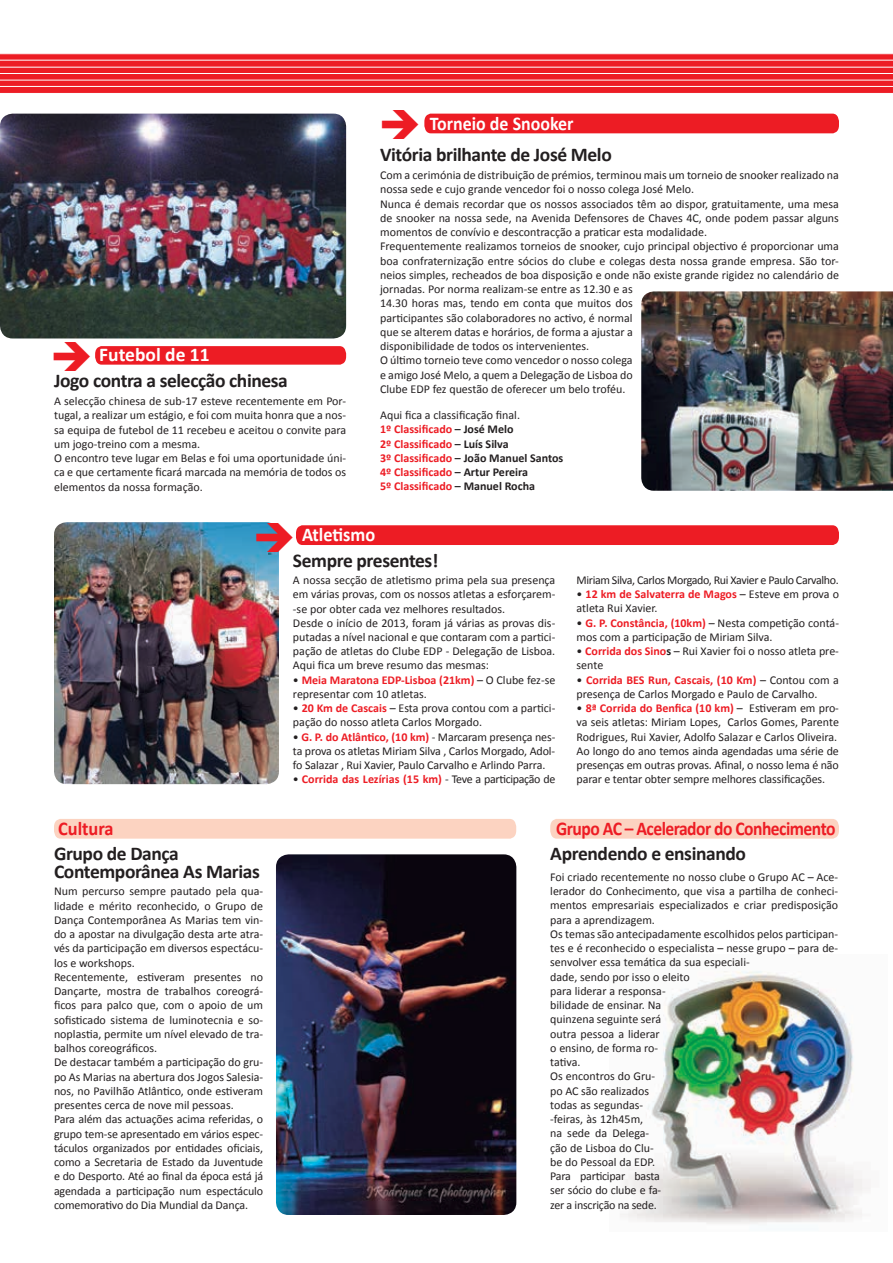
<style>
.page{position:relative;width:893px;height:1263px;background:#fff}
.page>*{position:absolute;margin:0;border:0;box-sizing:border-box;transform-origin:0 0}
.t1{font:700 19.5px/18px "Calibri";letter-spacing:-.02em;color:#231f20}
.t2{font:700 19.5px "Calibri";letter-spacing:-.03em;color:#ed1c24;scale:.9 1}
.t3{font:700 19.5px "Calibri";color:#fff;scale:.92 1}
.t4{font:700 19.5px "Calibri";color:#fff}
.t5{font:700 19.5px "Calibri";color:#fff;scale:.94 1}
.t6{font:700 19.5px "Calibri";color:#ed1c24;scale:.94 1}
.t7{font:12px/14.2px "Calibri";color:#231f20}
.t8{font:700 12px/14.2px "Calibri";color:#ed1c24}
.t9{font:12px "Calibri";letter-spacing:-.03em;color:#231f20}
.s1{font-weight:400;color:#231f20}
.s2{color:#231f20}
.s3{font-weight:700;color:#ed1c24}
.s4{font-weight:700}
</style>
<div class="page">
<div style="left:424px;top:114px;width:415px;height:19px;background:#ed1c24"></div>
<img style="left:620px;top:971px;width:251px;height:253px">
<svg style="left:0;top:54px;width:893px;height:39px;background:#ed252d"></svg>
<hr style="left:0;top:60px;width:893px;height:1px;background:#fff">
<hr style="left:0;top:67px;width:893px;height:1px;background:#fff">
<hr style="left:0;top:73px;width:893px;height:1px;background:#fff">
<hr style="left:0;top:80px;width:893px;height:1px;background:#fff">
<hr style="left:0;top:86px;width:893px;height:1px;background:#fff">
<div style="left:54px;top:819px;width:462px;height:20px;background:#fcd3c1"></div>
<div style="left:550px;top:819px;width:289px;height:20px;background:#fcd3c1"></div>
<img style="left:276px;top:854px;width:240px;height:361px">
<img style="left:54px;top:522px;width:225px;height:262px">
<img style="left:641px;top:291px;width:252px;height:200px">
<img style="left:0;top:114px;width:346px;height:224px">
<svg style="left:95px;top:346px;width:251px;height:19px;background:#ed232b"></svg>
<svg style="left:257px;top:522px;width:582px;height:30px"></svg>
<h1 class="t4" style="left:99px;top:342px;width:112px">Futebol de 11</h1>
<h1 class="t1" style="left:54px;top:372px;width:235px">Jogo contra a selecção chinesa</h1>
<p class="t7" style="left:54px;top:394px;width:294px">A selecção chinesa de sub-17 esteve recentemente em Por&shy;tugal, a realizar um estágio, e foi com muita honra que a nos&shy;sa equipa de futebol de 11 recebeu e aceitou o convite para um jogo-treino com a mesma.<br>O encontro teve lugar em Belas e foi uma oportunidade úni&shy;ca e que certamente ficará marcada na memória de todos os elementos da nossa formação.</p>
<h1 class="t3" style="left:430px;top:111px;width:158px">Torneio de Snooker</h1>
<h1 class="t1" style="left:380px;top:146px;width:233px">Vitória brilhante de José Melo</h1>
<p class="t7" style="left:380px;top:168px;width:460px">Com a cerimónia de distribuição de prémios, terminou mais um torneio de snooker realizado na nossa sede e cujo grande vencedor foi o nosso colega José Melo.<br>Nunca é demais recordar que os nossos associados têm ao dispor, gratuitamente, uma mesa de snooker na nossa sede, na Avenida Defensores de Chaves 4C, onde podem passar alguns momentos de convívio e descontracção a praticar esta modalidade.<br>Frequentemente realizamos torneios de snooker, cujo principal objectivo é proporcionar uma boa confraternização entre sócios do clube e colegas desta nossa grande empresa. São tor&shy;neios simples, recheados de boa disposição e onde não existe grande rigidez no calendário de jornadas. Por norma realizam-se entre as 12.30 e as<br>14.30 horas mas, tendo em conta que muitos dos<br>participantes são colaboradores no activo, é normal<br>que se alterem datas e horários, de forma a ajustar a<br>disponibilidade de todos os intervenientes.<br>O último torneio teve como vencedor o nosso colega<br>e amigo José Melo, a quem a Delegação de Lisboa do<br>Clube EDP fez questão de oferecer um belo troféu.</p>
<p class="t8" style="left:380px;top:408px;width:185px"><span class="s1">Aqui fica a classificação final.<br></span>1º Classificado <span class="s2">– José Melo<br></span>2º Classificado <span class="s2">– Luís Silva<br></span>3º Classificado <span class="s2">– João Manuel Santos<br></span>4º Classificado <span class="s2">– Artur Pereira<br></span>5º Classificado <span class="s2">– Manuel Rocha</span></p>
<h1 class="t5" style="left:302px;top:522px;width:79px">Atletismo</h1>
<h1 class="t1" style="left:293px;top:552px;width:147px">Sempre presentes!</h1>
<p class="t7" style="left:293px;top:573px;width:264px">A nossa secção de atletismo prima pela sua presença em várias provas, com os nossos atletas a esforçarem--se por obter cada vez melhores resultados.<br>Desde o início de 2013, foram já várias as provas dis&shy;putadas a nível nacional e que contaram com a partici&shy;pação de atletas do Clube EDP - Delegação de Lisboa.<br>Aqui fica um breve resumo das mesmas:</p>
<p class="t7" style="left:293px;top:673px;width:264px">• <span class="s3">Meia Maratona EDP-Lisboa (21km)</span> – O Clube fez-se representar com 10 atletas.</p>
<p class="t7" style="left:293px;top:701px;width:264px">• <span class="s3">20 Km de Cascais</span> – Esta prova contou com a partici&shy;pação do nosso atleta Carlos Morgado.</p>
<p class="t7" style="left:293px;top:730px;width:264px;text-align:justify">• <span class="s3">G. P. do Atlântico, (10 km)</span> - Marcaram presença nes&shy;ta prova os atletas Miriam Silva , Carlos Morgado, Adol&shy;fo Salazar , Rui Xavier, Paulo Carvalho e Arlindo Parra.</p>
<p class="t8" style="left:293px;top:772px;width:264px"><span class="s1">•</span> Corrida das Lezírias (15 km) <span class="s1">- Teve a participação de</span></p>
<p class="t9" style="left:577px;top:572px;width:264px">Miriam Silva, Carlos Morgado, Rui Xavier e Paulo Carvalho.</p>
<p class="t7" style="left:577px;top:587px;width:264px">• <span class="s3">12 km de Salvaterra de Magos</span> – Esteve em prova o atleta Rui Xavier.</p>
<p class="t7" style="left:577px;top:616px;width:264px">• <span class="s3">G. P. Constância, (10km)</span> – Nesta competição contá&shy;mos com a participação de Miriam Silva.</p>
<p class="t7" style="left:577px;top:644px;width:264px">• <span class="s3">Corrida dos Sino</span><span class="s4">s</span> – Rui Xavier foi o nosso atleta pre&shy;sente</p>
<p class="t7" style="left:577px;top:672px;width:264px">• <span class="s3">Corrida BES Run, Cascais, (10 Km)</span> – Contou com a presença de Carlos Morgado e Paulo de Carvalho.</p>
<p class="t7" style="left:577px;top:701px;width:264px">• <span class="s3">8ª Corrida do Benfica (10 km)</span> – Estiveram em pro&shy;va seis atletas: Miriam Lopes, Carlos Gomes, Parente Rodrigues, Rui Xavier, Adolfo Salazar e Carlos Oliveira.<br>Ao longo do ano temos ainda agendadas uma série de presenças em outras provas. Afinal, o nosso lema é não parar e tentar obter sempre melhores classificações.</p>
<h1 class="t6" style="left:58px;top:816px;width:60px">Cultura</h1>
<h1 class="t2" style="left:556px;top:816px;width:312px">Grupo AC – Acelerador do Conhecimento</h1>
<h1 class="t1" style="left:54px;top:844px;width:207px">Grupo de Dança<br>Contemporânea As Marias</h1>
<p class="t7" style="left:54px;top:884px;width:211px">Num percurso sempre pautado pela qua&shy;lidade e mérito reconhecido, o Grupo de Dança Contemporânea As Marias tem vin&shy;do a apostar na divulgação desta arte atra&shy;vés da participação em diversos espectácu&shy;los e workshops.<br>Recentemente, estiveram presentes no Dançarte, mostra de trabalhos coreográ&shy;ficos para palco que, com o apoio de um sofisticado sistema de luminotecnia e so&shy;noplastia, permite um nível elevado de tra&shy;balhos coreográficos.<br>De destacar também a participação do gru&shy;po As Marias na abertura dos Jogos Salesia&shy;nos, no Pavilhão Atlântico, onde estiveram presentes cerca de nove mil pessoas.<br>Para além das actuações acima referidas, o grupo tem-se apresentado em vários espec&shy;táculos organizados por entidades oficiais, como a Secretaria de Estado da Juventude e do Desporto. Até ao final da época está já agendada a participação num espectáculo comemorativo do Dia Mundial da Dança.</p>
<h1 class="t1" style="left:550px;top:844px;width:197px">Aprendendo e ensinando</h1>
<p class="t7" style="left:550px;top:870px;width:289px">Foi criado recentemente no nosso clube o Grupo AC – Ace&shy;lerador do Conhecimento, que visa a partilha de conheci&shy;mentos empresariais especializados e criar predisposição para a aprendizagem.<br>Os temas são antecipadamente escolhidos pelos participan&shy;tes e é reconhecido o especialista – nesse grupo – para de&shy;senvolver essa temática da sua especiali-<br>dade, sendo por isso o eleito<br>para liderar a responsa-<br>bilidade de ensinar. Na<br>quinzena seguinte será<br>outra pessoa a liderar<br>o ensino, de forma ro-<br>tativa.<br>Os encontros do Gru-<br>po AC são realizados<br>todas as segundas-<br>-feiras, às 12h45m,<br>na sede da Delega-<br>ção de Lisboa do Clu-<br>be do Pessoal da EDP.<br>Para participar basta<br>ser sócio do clube e fa-<br>zer a inscrição na sede.</p>
</div>
